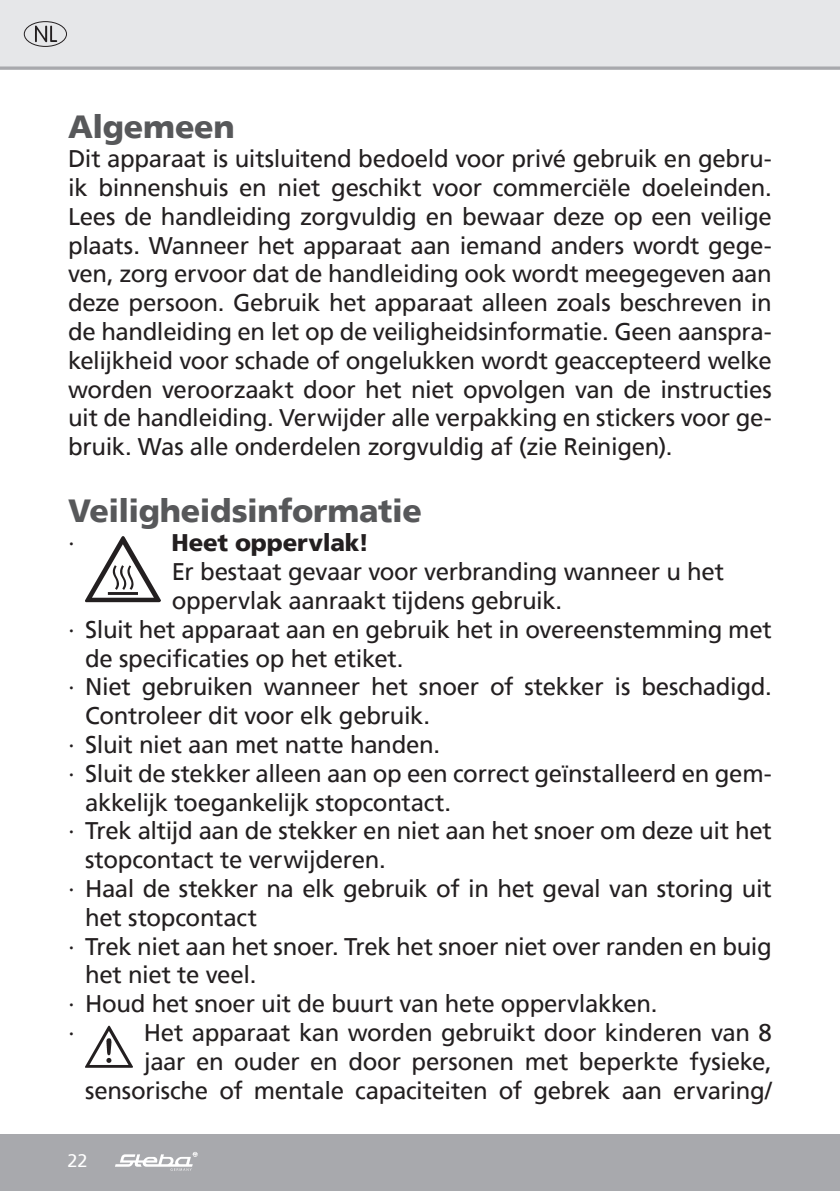
<style>
.page{position:relative;width:840px;height:1191px;background:#fff}
.page>*{position:absolute;margin:0;border:0;box-sizing:border-box;transform-origin:0 0}
.t1{font:900 32px "Frutiger";letter-spacing:-.01em;color:#57585a}
.t2{font:24px/28.8px "Frutiger";letter-spacing:-.015em;color:#231f20;text-align:justify}
.t3{font:900 24px "Frutiger";letter-spacing:-.01em;color:#231f20}
.t4{font:18px "Frutiger";color:#fff}
</style>
<div class="page">
<div style="left:0;top:0;width:839px;height:68px;background:#e6e7e9"></div>
<hr style="left:839px;top:1134px;width:1px;height:57px;background:#a8a9ad">
<div style="left:0;top:1134px;width:839px;height:57px;background:#a8a9ad"></div>
<svg style="left:115px;top:1152px;width:82px;height:18px"></svg>
<svg style="left:0;top:66px;width:839px;height:4px;fill:#b0b1b4"></svg>
<div style="left:24px;top:21px;width:43px;height:26px;border:1px solid #231f20;border-radius:50%"></div>
<svg style="left:35px;top:26px;width:22px;height:16px"></svg>
<img style="left:85px;top:536px;width:75px;height:67px">
<img style="left:85px;top:1025px;width:48px;height:43px">
<h1 class="t1" style="left:68px;top:108px;width:168px">Algemeen</h1>
<p class="t2" style="left:68px;top:144px;width:705px">Dit apparaat is uitsluitend bedoeld voor privé gebruik en gebru&shy;ik binnenshuis en niet geschikt voor commerciële doeleinden.<br>Lees de handleiding zorgvuldig en bewaar deze op een veilige plaats. Wanneer het apparaat aan iemand anders wordt gege&shy;ven, zorg ervoor dat de handleiding ook wordt meegegeven aan deze persoon. Gebruik het apparaat alleen zoals beschreven in de handleiding en let op de veiligheidsinformatie. Geen aanspra&shy;kelijkheid voor schade of ongelukken wordt geaccepteerd welke worden veroorzaakt door het niet opvolgen van de instructies uit de handleiding. Verwijder alle verpakking en stickers voor ge&shy;bruik. Was alle onderdelen zorgvuldig af (zie Reinigen).</p>
<h1 class="t1" style="left:68px;top:492px;width:355px">Veiligheidsinformatie</h1>
<p class="t2" style="left:68px;top:528px;width:8px">∙</p>
<p class="t3" style="left:171px;top:528px;width:199px">Heet oppervlak!</p>
<p class="t2" style="left:172px;top:557px;width:553px">Er bestaat gevaar voor verbranding wanneer u het</p>
<p class="t2" style="left:172px;top:586px;width:392px">oppervlak aanraakt tijdens gebruik.</p>
<p class="t2" style="left:68px;top:615px;width:704px">∙ Sluit het apparaat aan en gebruik het in overeenstemming met</p>
<p class="t2" style="left:85px;top:643px;width:320px">de specificaties op het etiket.</p>
<p class="t2" style="left:68px;top:672px;width:704px">∙ Niet gebruiken wanneer het snoer of stekker is beschadigd.</p>
<p class="t2" style="left:85px;top:701px;width:346px">Controleer dit voor elk gebruik.</p>
<p class="t2" style="left:68px;top:730px;width:373px">∙ Sluit niet aan met natte handen.</p>
<p class="t2" style="left:68px;top:759px;width:705px">∙ Sluit de stekker alleen aan op een correct geïnstalleerd en gem-</p>
<p class="t2" style="left:85px;top:787px;width:367px">akkelijk toegankelijk stopcontact.</p>
<p class="t2" style="left:68px;top:816px;width:704px">∙ Trek altijd aan de stekker en niet aan het snoer om deze uit het</p>
<p class="t2" style="left:85px;top:845px;width:302px">stopcontact te verwijderen.</p>
<p class="t2" style="left:68px;top:874px;width:704px">∙ Haal de stekker na elk gebruik of in het geval van storing uit</p>
<p class="t2" style="left:85px;top:903px;width:173px">het stopcontact</p>
<p class="t2" style="left:68px;top:931px;width:704px">∙ Trek niet aan het snoer. Trek het snoer niet over randen en buig</p>
<p class="t2" style="left:85px;top:960px;width:173px">het niet te veel.</p>
<p class="t2" style="left:68px;top:989px;width:590px">∙ Houd het snoer uit de buurt van hete oppervlakken.</p>
<p class="t2" style="left:68px;top:1018px;width:8px">∙</p>
<p class="t2" style="left:85px;top:1018px;width:688px;text-align:right">Het apparaat kan worden gebruikt door kinderen van 8<br>jaar en ouder en door personen met beperkte fysieke, sensorische of mentale capaciteiten of gebrek aan ervaring/</p>
<p class="t4" style="left:67px;top:1149px;width:22px">22</p>
</div>
